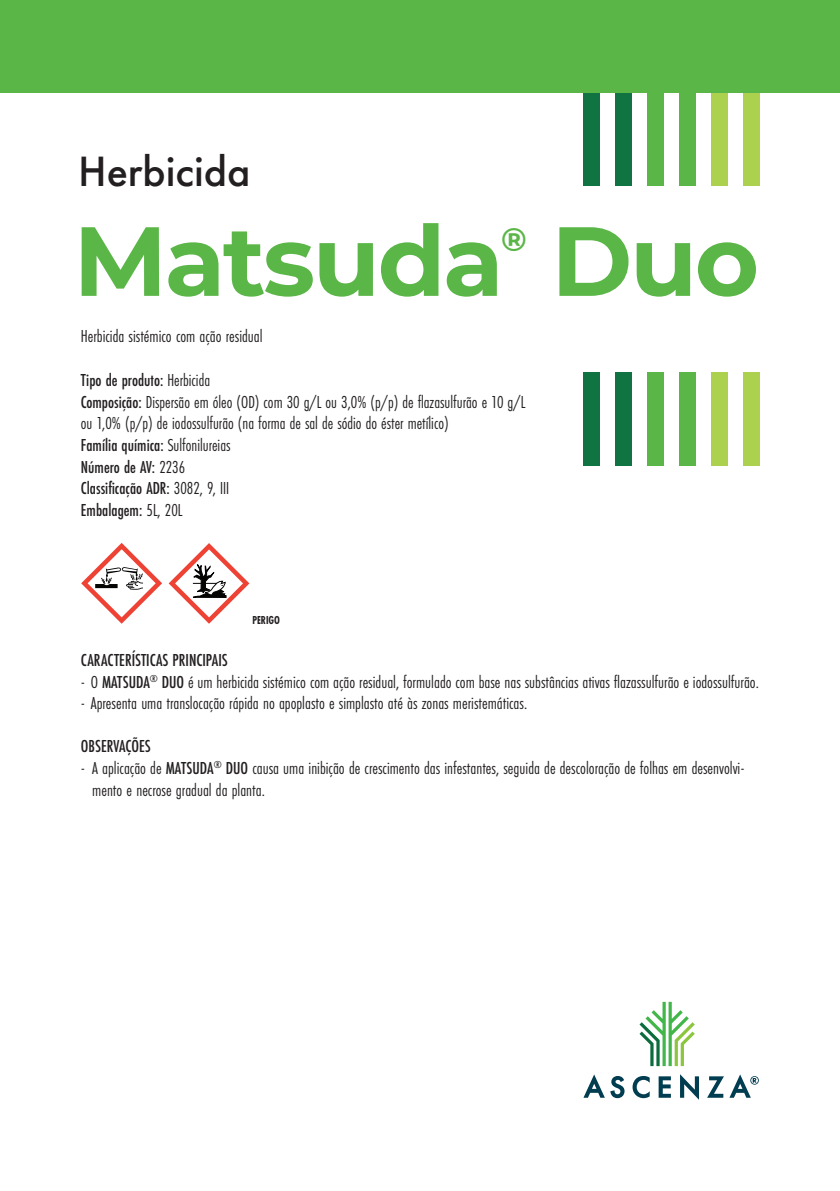
<style>
.page{position:relative;width:840px;height:1191px;background:#fff}
.page>*{position:absolute;margin:0;border:0;box-sizing:border-box;transform-origin:0 0}
.t1{font:700 98px "Montserrat";letter-spacing:-.025em;color:#5bb648}
.t2{font:500 44px "Futura PT";color:#231f20}
.t3{font:700 32.6px "Montserrat";color:#5bb648}
.t4{font:18px/21.6px "Futura PT Cond";color:#231f20}
.t5{font:500 18px "Futura PT Cond";color:#231f20}
.t6{font:700 12px "Futura PT Cond";color:#231f20;scale:.9 1}
.s1{font-weight:500}
</style>
<div class="page">
<div style="left:583px;top:93px;width:17px;height:93px;background:#0f7441"></div>
<div style="left:615px;top:93px;width:17px;height:93px;background:#0f7441"></div>
<div style="left:647px;top:93px;width:17px;height:93px;background:#5bb648"></div>
<div style="left:678px;top:93px;width:17px;height:93px;background:#5bb648"></div>
<div style="left:710px;top:93px;width:17px;height:93px;background:#abd14f"></div>
<div style="left:742px;top:93px;width:17px;height:93px;background:#abd14f"></div>
<div style="left:583px;top:372px;width:17px;height:94px;background:#0f7441"></div>
<div style="left:615px;top:372px;width:17px;height:94px;background:#0f7441"></div>
<div style="left:647px;top:372px;width:17px;height:94px;background:#5bb648"></div>
<div style="left:678px;top:372px;width:17px;height:94px;background:#5bb648"></div>
<div style="left:710px;top:372px;width:17px;height:94px;background:#abd14f"></div>
<div style="left:742px;top:372px;width:17px;height:94px;background:#abd14f"></div>
<div style="left:0;top:0;width:839px;height:93px;background:#5bb648"></div>
<svg style="left:639px;top:1001px;width:55px;height:65px"></svg>
<svg style="left:610px;top:1076px;width:14px;height:22px"></svg>
<svg style="left:632px;top:1076px;width:17px;height:22px"></svg>
<svg style="left:658px;top:1076px;width:12px;height:21px"></svg>
<svg style="left:680px;top:1074px;width:18px;height:25px"></svg>
<svg style="left:707px;top:1076px;width:16px;height:21px"></svg>
<svg style="left:584px;top:1074px;width:20px;height:23px"></svg>
<svg style="left:729px;top:1074px;width:29px;height:23px"></svg>
<svg style="left:168px;top:543px;width:81px;height:81px"></svg>
<svg style="left:81px;top:543px;width:81px;height:81px"></svg>
<h2 class="t2" style="left:78px;top:145px;width:174px">Herbicida</h2>
<h1 class="t1" style="left:73px;top:190px;width:431px">Matsuda</h1>
<h3 class="t3" style="left:501px;top:216px;width:27px">®</h3>
<h1 class="t1" style="left:551px;top:190px;width:209px">Duo</h1>
<p class="t4" style="left:81px;top:325px;width:183px">Herbicida sistémico com ação residual</p>
<p class="t4" style="left:81px;top:369px;width:445px"><span class="s1">Tipo de produto:</span> Herbicida<br><span class="s1">Composição:</span> Dispersão em óleo (OD) com 30 g/L ou 3,0% (p/p) de flazasulfurão e 10 g/L ou 1,0% (p/p) de iodossulfurão (na forma de sal de sódio do éster metílico)<br><span class="s1">Família química:</span> Sulfonilureias<br><span class="s1">Número de AV:</span> 2236<br><span class="s1">Classificação ADR:</span> 3082, 9, III<br><span class="s1">Embalagem:</span> 5L, 20L</p>
<p class="t6" style="left:252px;top:613px;width:32px">PERIGO</p>
<p class="t5" style="left:81px;top:649px;width:148px">CARACTERÍSTICAS PRINCIPAIS</p>
<p class="t4" style="left:81px;top:671px;width:679px">- O <span class="s1">MATSUDA</span><sup>®</sup> <span class="s1">DUO</span> é um herbicida sistémico com ação residual, formulado com base nas substâncias ativas flazassulfurão e iodossulfurão.</p>
<p class="t4" style="left:81px;top:692px;width:447px">- Apresenta uma translocação rápida no apoplasto e simplasto até às zonas meristemáticas.</p>
<p class="t5" style="left:81px;top:736px;width:71px">OBSERVAÇÕES</p>
<p class="t4" style="left:92px;top:757px;width:653px;text-indent:-11px">- A aplicação de <span class="s1">MATSUDA</span><sup>®</sup> <span class="s1">DUO</span> causa uma inibição de crescimento das infestantes, seguida de descoloração de folhas em desenvolvi&shy;mento e necrose gradual da planta.</p>
</div>
